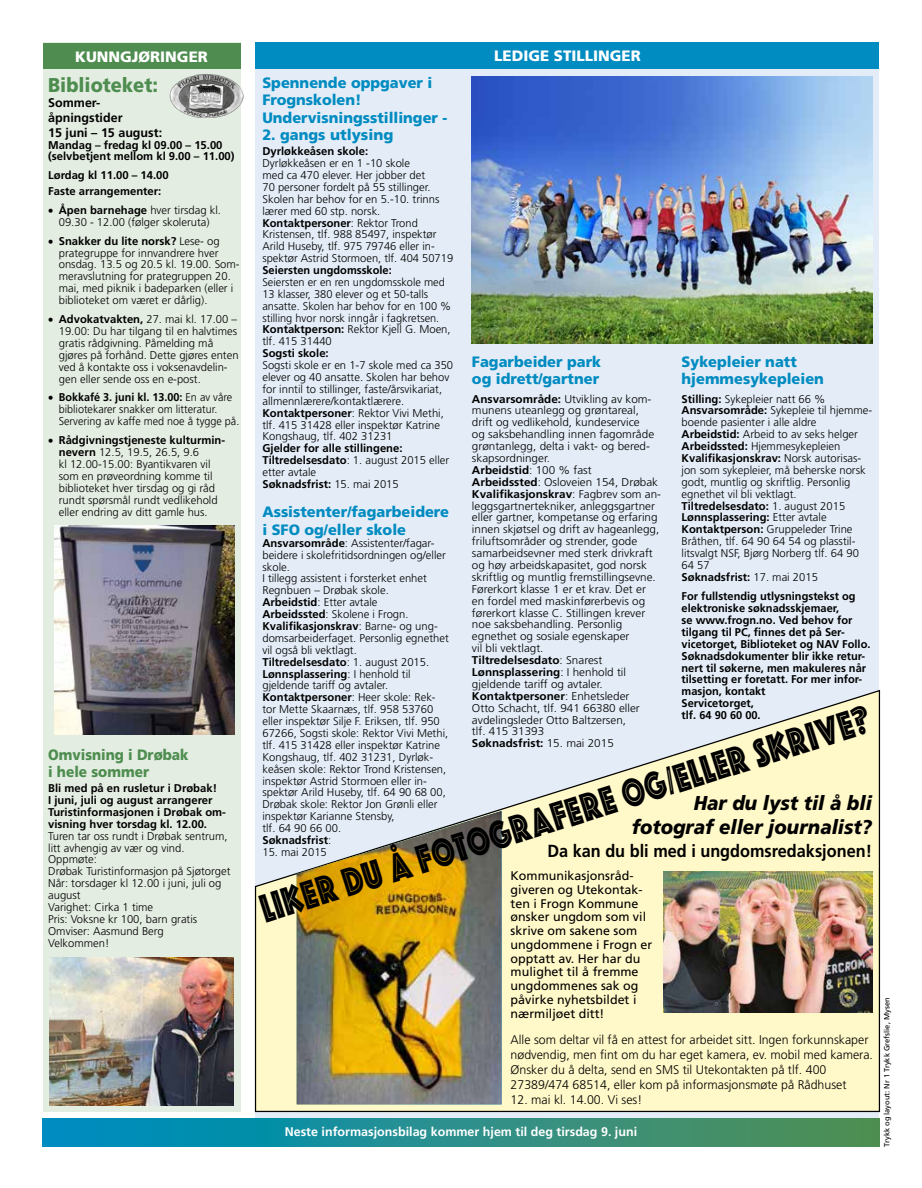
<style>
.page{position:relative;width:922px;height:1188px;background:#fff}
.page>*{position:absolute;margin:0;border:0;box-sizing:border-box;transform-origin:0 0}
.t1{font:39.12px "Cg Phosphor";color:#000;scale:.77 1}
.t2{font:italic 900 20px/23.8px "Frutiger";color:#000;text-align:right;scale:.93 1}
.t3{font:900 20px "Frutiger";color:#4e8d4f;scale:.91 1}
.t4{font:700 17.5px "Frutiger";color:#000;scale:.93 1}
.t5{font:900 15px/17.5px "Frutiger";color:#008bc1}
.t6{font:900 15px "Frutiger";color:#fff}
.t7{font:900 15px/17.5px "Frutiger";color:#4e8d4f;scale:.91 1}
.t8{font:300 12.5px/15px "Frutiger";color:#000}
.t9{font:12.5px/13.8px "Frutiger";color:#000}
.t10{font:700 12.5px "Frutiger";color:#fff}
.t11{font:700 12.5px/15px "Frutiger";color:#000}
.t12{font:300 11.25px/11.9px "Frutiger";color:#000}
.t13{font:300 11.25px/11.9px "Frutiger";color:#000;scale:1.04 1}
.t14{font:700 11.25px/11.9px "Frutiger";color:#000}
.t15{font:300 11.25px/11.9px "Frutiger";color:#000;scale:.96 1}
.t16{font:7.5px "Frutiger";color:#000}
.s1{font-weight:700}
.s2{font-weight:300}
</style>
<div class="page">
<div style="left:255px;top:62px;width:624px;height:1077px;background:#e4edf7"></div>
<div style="left:255px;top:43px;width:624px;height:26px;background:#008bc1"></div>
<div style="left:43px;top:42px;width:197px;height:1069px;background:#e4ede2"></div>
<div style="left:43px;top:43px;width:197px;height:26px;background:#4e8d4f"></div>
<svg style="left:43px;top:1118px;width:836px;height:27px;background:#268e8b"></svg>
<img style="left:169px;top:73px;width:74px;height:45px">
<svg style="left:254px;top:689px;width:626px;height:423px"></svg>
<img style="left:54px;top:525px;width:180px;height:209px">
<img style="left:296px;top:810px;width:205px;height:293px">
<img style="left:663px;top:871px;width:208px;height:140px">
<img style="left:49px;top:957px;width:184px;height:148px">
<img style="left:472px;top:77px;width:399px;height:267px">
<h3 class="t6" style="left:75px;top:47px;width:134px">KUNNGJØRINGER</h3>
<h2 class="t3" style="left:48px;top:72px;width:122px">Biblioteket:</h2>
<p class="t11" style="left:48px;top:95px;width:115px">Sommer&shy;åpningstider<br>15 juni – 15 august:</p>
<p class="t14" style="left:48px;top:139px;width:188px">Mandag – fredag kl 09.00 – 15.00 (selvbetjent mellom kl 9.00 – 11.00)</p>
<p class="t14" style="left:48px;top:168px;width:122px;line-height:15.4px">Lørdag kl 11.00 – 14.00<br>Faste arrangementer:</p>
<p class="t12" style="left:48px;top:204px;width:174px;text-align:center">• <span class="s1">Åpen barnehage</span> hver tirsdag kl.<br>09.30 - 12.00 (følger skoleruta)</p>
<p class="t12" style="left:59px;top:235px;width:182px;text-indent:-11px">• <span class="s1">Snakker du lite norsk?</span> Lese- og prategruppe for innvandrere hver onsdag. 13.5 og 20.5 kl. 19.00. Som&shy;meravslutning for prategruppen 20. mai, med piknik i badeparken (eller i biblioteket om været er dårlig).</p>
<p class="t12" style="left:59px;top:313px;width:181px;text-indent:-11px">• <span class="s1">Advokatvakten,</span> 27. mai kl. 17.00 – 19.00: Du har tilgang til en halvtimes gratis rådgivning. Påmelding må gjøres på forhånd. Dette gjøres enten ved å kontakte oss i voksenavdelin&shy;gen eller sende oss en e-post.</p>
<p class="t15" style="left:59px;top:391px;width:189px;text-indent:-11px">• <span class="s1">Bokkafé 3. juni kl. 13.00:</span> En av våre bibliotekarer snakker om litteratur.<br>Servering av kaffe med noe å tygge på.</p>
<p class="t12" style="left:59px;top:434px;width:168px;text-indent:-11px">• <span class="s1">Rådgivningstjeneste kulturmin&shy;nevern</span> 12.5, 19.5, 26.5, 9.6<br>kl 12.00-15.00: Byantikvaren vil som en prøveordning komme til biblioteket hver tirsdag og gi råd rundt spørsmål rundt vedlikehold eller endring av ditt gamle hus.</p>
<h3 class="t7" style="left:48px;top:745px;width:156px">Omvisning i Drøbak i hele sommer</h3>
<p class="t14" style="left:48px;top:782px;width:179px">Bli med på en rusletur i Drøbak!<br>I juni, juli og august arrangerer<br>Turistinformasjonen i Drøbak om&shy;visning hver torsdag kl. 12.00.</p>
<p class="t12" style="left:48px;top:829px;width:184px">Turen tar oss rundt i Drøbak sentrum, litt avhengig av vær og vind.<br>Oppmøte:<br>Drøbak Turistinformasjon på Sjøtorget<br>Når: torsdager kl 12.00 i juni, juli og august<br>Varighet: Cirka 1 time<br>Pris: Voksne kr 100, barn gratis<br>Omviser: Aasmund Berg<br>Velkommen!</p>
<h3 class="t6" style="left:494px;top:46px;width:148px">LEDIGE STILLINGER</h3>
<h3 class="t5" style="left:262px;top:74px;width:186px">Spennende oppgaver i<br>Frognskolen!<br>Undervisningsstillinger -</h3>
<h3 class="t5" style="left:262px;top:126px;width:132px">2. gangs utlysing</h3>
<p class="t14" style="left:262px;top:145px;width:107px">Dyrløkkeåsen skole:</p>
<p class="t12" style="left:262px;top:157px;width:192px">Dyrløkkeåsen er en 1 -10 skole<br>med ca 470 elever. Her jobber det<br>70 personer fordelt på 55 stillinger.<br>Skolen har behov for en 5.-10. trinns lærer med 60 stp. norsk.<br><span class="s1">Kontaktpersoner</span>: Rektor Trond Kristensen, tlf. 988 85497, inspektør Arild Huseby, tlf. 975 79746 eller in&shy;spektør Astrid Stormoen, tlf. 404 50719</p>
<p class="t14" style="left:262px;top:264px;width:131px">Seiersten ungdomsskole:</p>
<p class="t12" style="left:262px;top:276px;width:190px">Seiersten er en ren ungdomsskole med 13 klasser, 380 elever og et 50-talls ansatte. Skolen har behov for en 100 % stilling hvor norsk inngår i fagkretsen.<br><span class="s1">Kontaktperson:</span> Rektor Kjell G. Moen, tlf. 415 31440</p>
<p class="t14" style="left:262px;top:347px;width:68px">Sogsti skole:</p>
<p class="t12" style="left:262px;top:359px;width:192px">Sogsti skole er en 1-7 skole med ca 350 elever og 40 ansatte. Skolen har behov for inntil to stillinger, faste/årsvikariat, allmennlærere/kontaktlærere.<br><span class="s1">Kontaktpersoner</span>: Rektor Vivi Methi, tlf. 415 31428 eller inspektør Katrine Kongshaug, tlf. 402 31231</p>
<p class="t14" style="left:262px;top:442px;width:188px">Gjelder for alle stillingene:<br>Tiltredelsesdato<span class="s2">: 1. august 2015 eller etter avtale<br></span>Søknadsfrist: <span class="s2">15. mai 2015</span></p>
<h3 class="t5" style="left:262px;top:503px;width:188px">Assistenter/fagarbeidere i SFO og/eller skole</h3>
<p class="t12" style="left:262px;top:537px;width:188px"><span class="s1">Ansvarsområde</span>: Assistenter/fagar&shy;beidere i skolefritidsordningen og/eller skole.<br>I tillegg assistent i forsterket enhet<br>Regnbuen – Drøbak skole.<br><span class="s1">Arbeidstid</span>: Etter avtale<br><span class="s1">Arbeidssted</span>: Skolene i Frogn.<br><span class="s1">Kvalifikasjonskrav</span>: Barne- og ung&shy;domsarbeiderfaget. Personlig egnethet vil også bli vektlagt.<br><span class="s1">Tiltredelsesdato</span>: 1. august 2015.<br><span class="s1">Lønnsplassering</span>: I henhold til gjeldende tariff og avtaler.<br><span class="s1">Kontaktpersoner</span>: Heer skole: Rek&shy;tor Mette Skaarnæs, tlf. 958 53760 eller inspektør Silje F. Eriksen, tlf. 950<br>67266, Sogsti skole: Rektor Vivi Methi, tlf. 415 31428 eller inspektør Katrine<br>Kongshaug, tlf. 402 31231, Dyrløk&shy;keåsen skole: Rektor Trond Kristensen, inspektør Astrid Stormoen eller in&shy;spektør Arild Huseby, tlf. 64 90 68 00,<br>Drøbak skole: Rektor Jon Grønli eller inspektør Karianne Stensby,<br>tlf. 64 90 66 00.<br><span class="s1">Søknadsfrist</span>:</p>
<p class="t12" style="left:262px;top:846px;width:66px">15. mai 2015</p>
<h3 class="t5" style="left:472px;top:352px;width:131px">Fagarbeider park og idrett/gartner</h3>
<p class="t13" style="left:472px;top:393px;width:183px"><span class="s1">Ansvarsområde:</span> Utvikling av kom&shy;munens uteanlegg og grøntareal, drift og vedlikehold, kundeservice<br>og saksbehandling innen fagområde grøntanlegg, delta i vakt- og bered&shy;skapsordninger.<br><span class="s1">Arbeidstid</span>: 100 % fast<br><span class="s1">Arbeidssted</span>: Osloveien 154, Drøbak<br><span class="s1">Kvalifikasjonskrav</span>: Fagbrev som an&shy;leggsgartnertekniker, anleggsgartner eller gartner, kompetanse og erfaring innen skjøtsel og drift av hageanlegg, friluftsområder og strender, gode samarbeidsevner med sterk drivkraft og høy arbeidskapasitet, god norsk skriftlig og muntlig fremstillingsevne.<br>Førerkort klasse 1 er et krav. Det er<br>en fordel med maskinførerbevis og førerkort klasse C. Stillingen krever noe saksbehandling. Personlig egnethet og sosiale egenskaper<br>vil bli vektlagt.<br><span class="s1">Tiltredelsesdato</span>: Snarest<br><span class="s1">Lønnsplassering</span>: I henhold til gjeldende tariff og avtaler.<br><span class="s1">Kontaktpersoner</span>: Enhetsleder<br>Otto Schacht, tlf. 941 66380 eller avdelingsleder Otto Baltzersen,<br>tlf. 415 31393<br><span class="s1">Søknadsfrist:</span> 15. mai 2015</p>
<h3 class="t5" style="left:681px;top:352px;width:144px">Sykepleier natt hjemmesykepleien</h3>
<p class="t12" style="left:681px;top:393px;width:192px"><span class="s1">Stilling:</span> Sykepleier natt 66 %<br><span class="s1">Ansvarsområde:</span> Sykepleie til hjemme&shy;boende pasienter i alle aldre<br><span class="s1">Arbeidstid:</span> Arbeid to av seks helger<br><span class="s1">Arbeidssted:</span> Hjemmesykepleien<br><span class="s1">Kvalifikasjonskrav:</span> Norsk autorisas&shy;jon som sykepleier, må beherske norsk godt, muntlig og skriftlig. Personlig egnethet vil bli vektlagt.<br><span class="s1">Tiltredelsesdato:</span> 1. august 2015<br><span class="s1">Lønnsplassering:</span> Etter avtale<br><span class="s1">Kontaktperson:</span> Gruppeleder Trine<br>Bråthen, tlf. 64 90 64 54 og plasstil&shy;litsvalgt NSF, Bjørg Norberg tlf. 64 90<br>64 57<br><span class="s1">Søknadsfrist:</span> 17. mai 2015</p>
<p class="t14" style="left:681px;top:590px;width:190px">For fullstendig utlysningstekst og elektroniske søknadsskjemaer,<br>se www.frogn.no. Ved behov for tilgang til PC, finnes det på Ser&shy;vicetorget, Biblioteket og NAV Follo.<br>Søknadsdokumenter blir ikke retur&shy;nert til søkerne, men makuleres når tilsetting er foretatt. For mer infor&shy;masjon, kontakt<br>Servicetorget,<br>tlf. 64 90 60 00.</p>
<h1 class="t1" style="left:254px;top:884px;width:829px;rotate:-17deg">Liker du Å fotografere og/eller skrive?</h1>
<h2 class="t2" style="left:631px;top:791px;width:260px">Har du lyst til å bli fotograf eller journalist?</h2>
<h3 class="t4" style="left:547px;top:839px;width:350px">Da kan du bli med i ungdomsredaksjonen!</h3>
<p class="t9" style="left:510px;top:868px;width:143px">Kommunikasjonsråd&shy;giveren og Utekontak&shy;ten i Frogn Kommune ønsker ungdom som vil skrive om sakene som ungdommene i Frogn er opptatt av. Her har du mulighet til å fremme ungdommenes sak og påvirke nyhetsbildet i nærmiljøet ditt!</p>
<p class="t8" style="left:510px;top:1031px;width:364px">Alle som deltar vil få en attest for arbeidet sitt. Ingen forkunnskaper nødvendig, men fint om du har eget kamera, ev. mobil med kamera.<br>Ønsker du å delta, send en SMS til Utekontakten på tlf. 400<br>27389/474 68514, eller kom på informasjonsmøte på Rådhuset</p>
<p class="t8" style="left:510px;top:1091px;width:133px">12. mai kl. 14.00. Vi ses!</p>
<p class="t10" style="left:285px;top:1124px;width:354px">Neste informasjonsbilag kommer hjem til deg tirsdag 9. juni</p>
<p class="t16" style="left:882px;top:1146px;width:150px;rotate:-90deg">Trykk og layout: Nr 1 Trykk Grefslie, Mysen</p>
</div>
